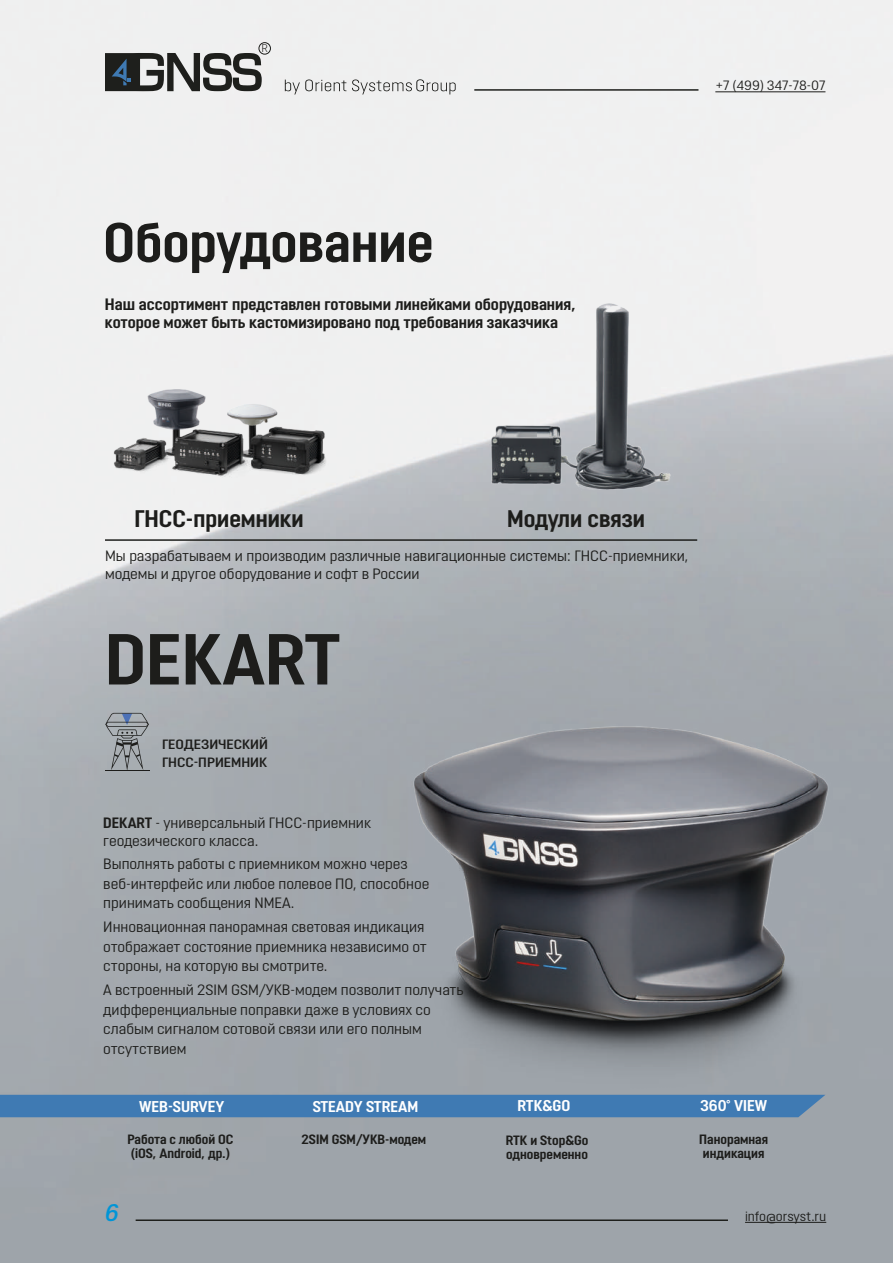
<style>
.page{position:relative;width:893px;height:1263px;background:#fff}
.page>*{position:absolute;margin:0;border:0;box-sizing:border-box;transform-origin:0 0}
.t1{font:700 72px "Opinion Pro";color:#1d1d1b}
.t2{font:700 55.5px "Opinion Pro";color:#1d1d1b}
.t3{font:700 24px "Opinion Pro";color:#1d1d1b}
.t4{font:italic 600 24px "Opinion Pro";color:#0095d7}
.t5{font:700 16.5px/18px "Opinion Pro";color:#1d1d1b}
.t6{font:700 15.6px "Opinion Pro";color:#fff}
.t7{font:15px/19.5px "Opinion Pro";color:#1d1d1b}
.t8{font:700 13.5px/13.5px "Opinion Pro";color:#1d1d1b}
.t9{font:13.5px "Opinion Pro";letter-spacing:-.005em;color:#1d1d1b}
.t10{font:600 13.5px/18px "Opinion Pro";color:#1d1d1b;scale:1.08 1}
.t11{font:300 11.25px "Opinion Pro";color:#1d1d1b}
.s1{font-weight:700}
</style>
<div class="page">
<img style="left:0;top:0;width:893px;height:1263px">
<div style="left:0;top:1095px;width:825px;height:22px;background:#3f7ab3"></div>
<img style="left:378px;top:700px;width:513px;height:391px">
<img style="left:105px;top:369px;width:228px;height:126px">
<img style="left:485px;top:301px;width:189px;height:194px">
<hr style="left:105px;top:539px;width:592px;height:2px;background:#1e1f1c">
<svg style="left:105px;top:713px;width:44px;height:57px;background:#92979c"></svg>
<hr style="left:105px;top:770px;width:44px;height:1px;background:#1d1d1b">
<hr style="left:745px;top:1222px;width:81px;height:1px;background:#1d1d1b">
<hr style="left:715px;top:91px;width:110px;height:1px;background:#1d1d1b">
<hr style="left:136px;top:1219px;width:592px;height:2px;background:#1e1f1c">
<hr style="left:474px;top:89px;width:224px;height:2px;background:#1e1f1c">
<svg style="left:105px;top:53px;width:157px;height:38px"></svg>
<svg style="left:285px;top:79px;width:61px;height:15px"></svg>
<div style="left:259px;top:42px;width:12px;height:12px;border:1px solid #1d1d1b;border-radius:50%"></div>
<svg style="left:352px;top:79px;width:104px;height:15px"></svg>
<p class="t11" style="left:262px;top:42px;width:8px">R</p>
<h2 class="t2" style="left:103px;top:210px;width:332px">Оборудование</h2>
<p class="t5" style="left:105px;top:295px;width:472px">Наш ассортимент представлен готовыми линейками оборудования, которое может быть кастомизировано под требования заказчика</p>
<p class="t9" style="left:715px;top:78px;width:112px">+7 (499) 347-78-07</p>
<h3 class="t3" style="left:134px;top:505px;width:171px">ГНСС-приемники</h3>
<h3 class="t3" style="left:507px;top:505px;width:139px">Модули связи</h3>
<p class="t7" style="left:105px;top:546px;width:585px;line-height:18px">Мы разрабатываем и производим различные навигационные системы: ГНСС-приемники, модемы и другое оборудование и софт в России</p>
<h1 class="t1" style="left:105px;top:617px;width:237px">DEKART</h1>
<p class="t10" style="left:162px;top:735px;width:100px">ГЕОДЕЗИЧЕСКИЙ<br>ГНСС-ПРИЕМНИК</p>
<p class="t7" style="left:103px;top:813px;width:269px;line-height:18px"><span class="s1">DEKART</span> - универсальный ГНСС-приемник геодезического класса.</p>
<p class="t7" style="left:103px;top:854px;width:328px">Выполнять работы с приемником можно через веб-интерфейс или любое полевое ПО, способное принимать сообщения NMEA.</p>
<p class="t7" style="left:103px;top:917px;width:325px">Инновационная панорамная световая индикация отображает состояние приемника независимо от стороны, на которую вы смотрите.</p>
<p class="t7" style="left:103px;top:980px;width:362px">А встроенный 2SIM GSM/УКВ-модем позволит получать дифференциальные поправки даже в условиях со слабым сигналом сотовой связи или его полным отсутствием</p>
<p class="t6" style="left:139px;top:1097px;width:87px">WEB-SURVEY</p>
<p class="t6" style="left:313px;top:1098px;width:107px">STEADY STREAM</p>
<p class="t6" style="left:517px;top:1097px;width:55px">RTK&amp;GO</p>
<p class="t6" style="left:700px;top:1096px;width:69px">360° VIEW</p>
<p class="t8" style="left:127px;top:1133px;width:107px">Работа с любой ОС (iOS, Android, др.)</p>
<p class="t8" style="left:301px;top:1133px;width:126px">2SIM GSM/УКВ-модем</p>
<p class="t8" style="left:699px;top:1133px;width:70px">Панорамная индикация</p>
<p class="t8" style="left:506px;top:1134px;width:84px">RTK и Stop&amp;Go одновременно</p>
<h3 class="t4" style="left:105px;top:1198px;width:15px">6</h3>
<p class="t9" style="left:745px;top:1208px;width:83px">info@orsyst.ru</p>
</div>
